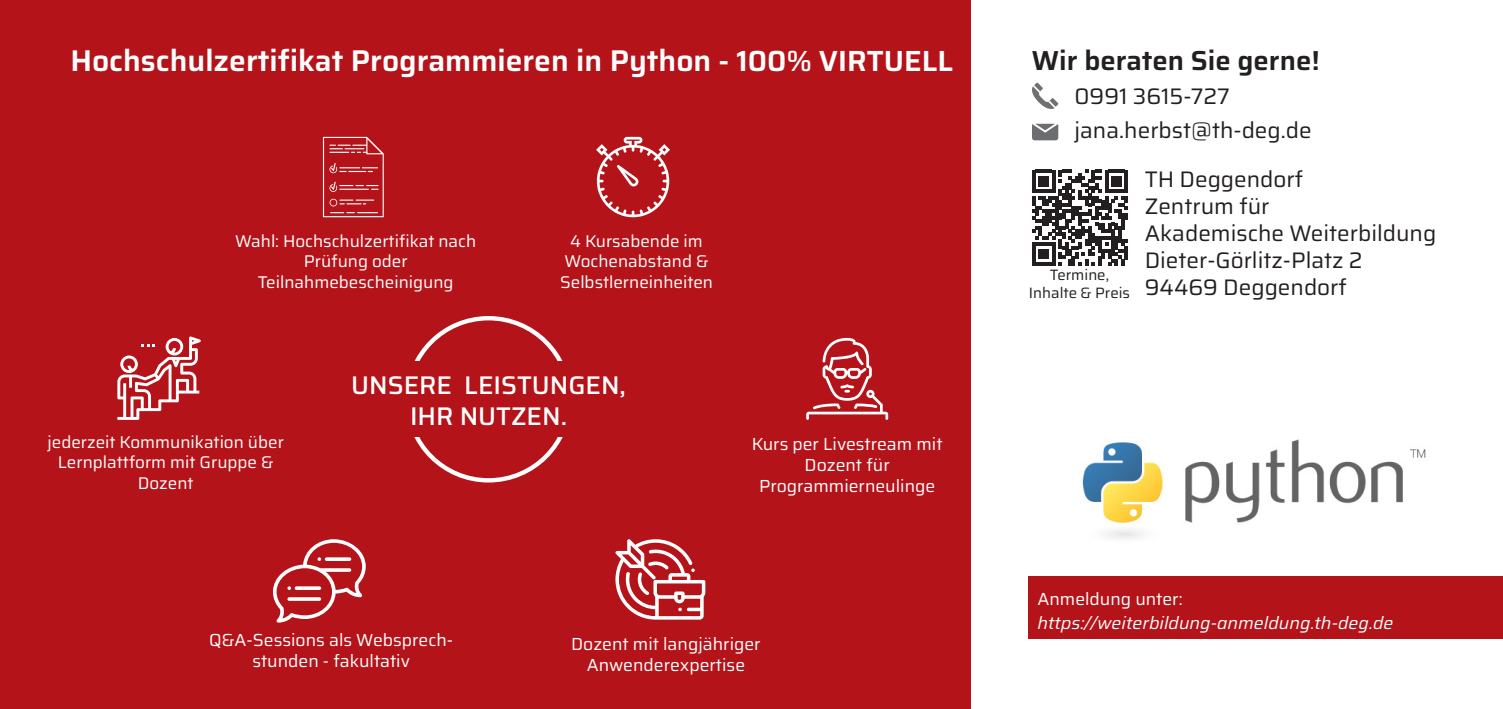
<style>
.page{position:relative;width:1503px;height:709px;background:#fff}
.page>*{position:absolute;margin:0;border:0;box-sizing:border-box;transform-origin:0 0}
.t1{font:600 30px "Saira";color:#fff}
.t2{font:600 27.5px "Saira";color:#231f20}
.t3{font:500 25.5px "Saira";color:#fff}
.t4{font:22.5px "Saira";color:#231f20}
.t5{font:17.5px/21px "Saira";color:#fff;text-align:center}
.t6{font:italic 17.5px "Saira";color:#fff}
.t7{font:17px/20.5px "Saira";color:#fff;text-align:center}
.t8{font:15px/18px "Saira";color:#231f20;text-align:center}
.s1{font-size:29px}
</style>
<div class="page">
<div style="left:0;top:0;width:970px;height:709px;background:#b31319"></div>
<svg style="left:596px;top:137px;width:74px;height:80px"></svg>
<div style="left:1028px;top:576px;width:474px;height:63px;background:#b31319"></div>
<svg style="left:323px;top:137px;width:61px;height:80px"></svg>
<svg style="left:1032px;top:170px;width:96px;height:96px"></svg>
<hr style="left:1124px;top:246px;width:4px;height:13px;background:#231f20">
<svg style="left:806px;top:338px;width:82px;height:82px"></svg>
<svg style="left:117px;top:336px;width:84px;height:84px"></svg>
<svg style="left:273px;top:539px;width:93px;height:83px"></svg>
<svg style="left:295px;top:586px;width:26px;height:4px"></svg>
<svg style="left:287px;top:597px;width:34px;height:4px"></svg>
<svg style="left:325px;top:557px;width:26px;height:4px"></svg>
<svg style="left:615px;top:539px;width:90px;height:80px"></svg>
<img style="left:1082px;top:439px;width:344px;height:100px">
<div style="left:1032px;top:123px;width:26px;height:17px;background:#6c6d70;border-radius:3px"></div>
<svg style="left:1032px;top:123px;width:27px;height:11px"></svg>
<svg style="left:1032px;top:83px;width:26px;height:26px"></svg>
<p class="t1" style="left:70px;top:36px;width:884px">Hochschulzertifikat Programmieren in Python <span class="s1">- 100% VIRTUELL</span></p>
<p class="t7" style="left:235px;top:230px;width:243px">Wahl: Hochschulzertifikat nach<br>Prüfung oder</p>
<p class="t7" style="left:258px;top:271px;width:197px">Teilnahmebescheinigung</p>
<p class="t7" style="left:570px;top:230px;width:134px">4 Kursabende im</p>
<p class="t7" style="left:564px;top:250px;width:146px">Wochenabstand &amp;</p>
<p class="t7" style="left:560px;top:271px;width:154px">Selbstlerneinheiten</p>
<p class="t7" style="left:48px;top:431px;width:238px">jederzeit Kommunikation über<br>Lernplattform mit Gruppe &amp;<br>Dozent</p>
<p class="t3" style="left:351px;top:365px;width:276px">UNSERE LEISTUNGEN,</p>
<p class="t3" style="left:410px;top:395px;width:158px">IHR NUTZEN.</p>
<p class="t5" style="left:751px;top:433px;width:192px">Kurs per Livestream mit<br>Dozent für</p>
<p class="t5" style="left:759px;top:475px;width:178px">Programmierneulinge</p>
<p class="t5" style="left:209px;top:629px;width:245px">Q&amp;A-Sessions als Websprech&shy;stunden - fakultativ</p>
<p class="t5" style="left:571px;top:632px;width:191px">Dozent mit langjähriger<br>Anwenderexpertise</p>
<p class="t2" style="left:1031px;top:38px;width:289px">Wir beraten Sie gerne!</p>
<p class="t4" style="left:1074px;top:78px;width:157px">0991 3615-727</p>
<p class="t4" style="left:1074px;top:112px;width:239px">jana.herbst@th-deg.de</p>
<p class="t8" style="left:1028px;top:265px;width:103px">Termine,<br>Inhalte &amp; Preis</p>
<p class="t4" style="left:1144px;top:161px;width:160px">TH Deggendorf</p>
<p class="t4" style="left:1144px;top:188px;width:126px">Zentrum für</p>
<p class="t4" style="left:1144px;top:215px;width:293px">Akademische Weiterbildung</p>
<p class="t4" style="left:1144px;top:242px;width:219px">Dieter-Görlitz-Platz 2</p>
<p class="t4" style="left:1144px;top:269px;width:204px">94469 Deggendorf</p>
<p class="t5" style="left:1037px;top:588px;width:147px">Anmeldung unter:</p>
<p class="t6" style="left:1037px;top:609px;width:358px">https://weiterbildung-anmeldung.th-deg.de</p>
</div>
